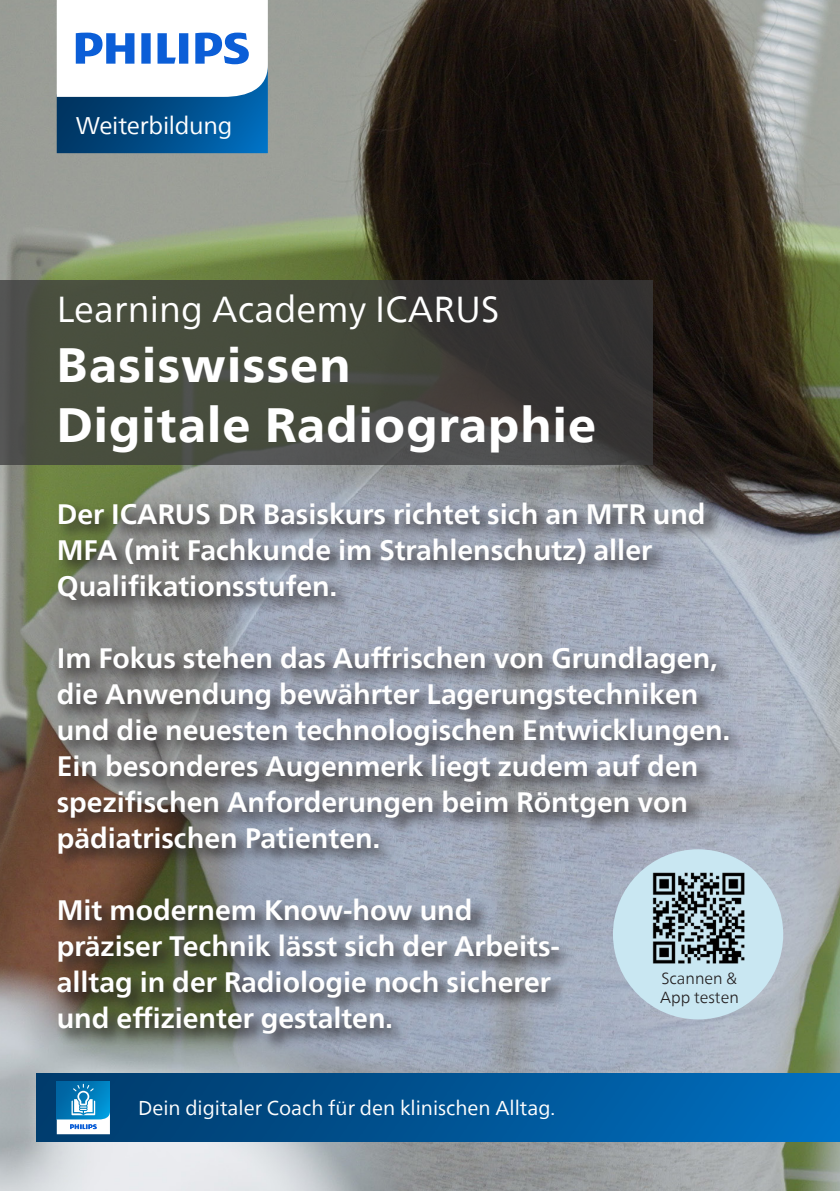
<style>
.page{position:relative;width:840px;height:1191px;background:#fff}
.page>*{position:absolute;margin:0;border:0;box-sizing:border-box;transform-origin:0 0}
.t1{font:800 48px "Neue Frutiger World";letter-spacing:.025em;color:#fff}
.t2{font:36px "Neue Frutiger World";letter-spacing:.005em;color:#fff}
.t3{font:700 28px/36px "Neue Frutiger World";color:#fff}
.t4{font:24px "Neue Frutiger World";letter-spacing:-.01em;color:#fff}
.t5{font:20px "Neue Frutiger World";color:#fff}
.t6{font:300 16px "Neue Frutiger World";color:#231f20}
</style>
<div class="page">
<img style="left:0;top:0;width:839px;height:1191px">
<svg style="left:0;top:280px;width:652px;height:185px;background:#43453d"></svg>
<div style="left:55px;top:500px;width:691px;height:551px;background:#231f20;opacity:.9"></div>
<div style="left:612px;top:849px;width:170px;height:170px;background:#c9e7f2;border-radius:50%"></div>
<img style="left:652px;top:872px;width:93px;height:92px">
<img style="left:36px;top:1073px;width:803px;height:68px">
<svg style="left:57px;top:1081px;width:53px;height:2px"></svg>
<svg style="left:57px;top:1083px;width:53px;height:51px"></svg>
<svg style="left:57px;top:0;width:211px;height:153px"></svg>
<p class="t4" style="left:76px;top:107px;width:158px">Weiterbildung</p>
<p class="t2" style="left:57px;top:281px;width:444px">Learning Academy ICARUS</p>
<p class="t1" style="left:57px;top:338px;width:295px">Basiswissen</p>
<p class="t1" style="left:57px;top:398px;width:540px">Digitale Radiographie</p>
<p class="t3" style="left:57px;top:495px;width:650px">Der ICARUS DR Basiskurs richtet sich an MTR und<br>MFA (mit Fachkunde im Strahlenschutz) aller</p>
<p class="t3" style="left:57px;top:567px;width:281px">Qualifikationsstufen.</p>
<p class="t3" style="left:57px;top:639px;width:674px">Im Fokus stehen das Auffrischen von Grundlagen, die Anwendung bewährter Lagerungstechniken und die neuesten technologischen Entwicklungen.<br>Ein besonderes Augenmerk liegt zudem auf den spezifischen Anforderungen beim Röntgen von</p>
<p class="t3" style="left:57px;top:819px;width:324px">pädiatrischen Patienten.</p>
<p class="t3" style="left:57px;top:891px;width:417px">Mit modernem Know-how und</p>
<p class="t3" style="left:57px;top:927px;width:504px">präziser Technik lässt sich der Arbeits-</p>
<p class="t3" style="left:57px;top:963px;width:495px">alltag in der Radiologie noch sicherer</p>
<p class="t3" style="left:57px;top:999px;width:337px">und effizienter gestalten.</p>
<p class="t5" style="left:138px;top:1092px;width:418px">Dein digitaler Coach für den klinischen Alltag.</p>
<p class="t6" style="left:661px;top:965px;width:77px">Scannen &amp;</p>
<p class="t6" style="left:659px;top:984px;width:80px">App testen</p>
</div>
